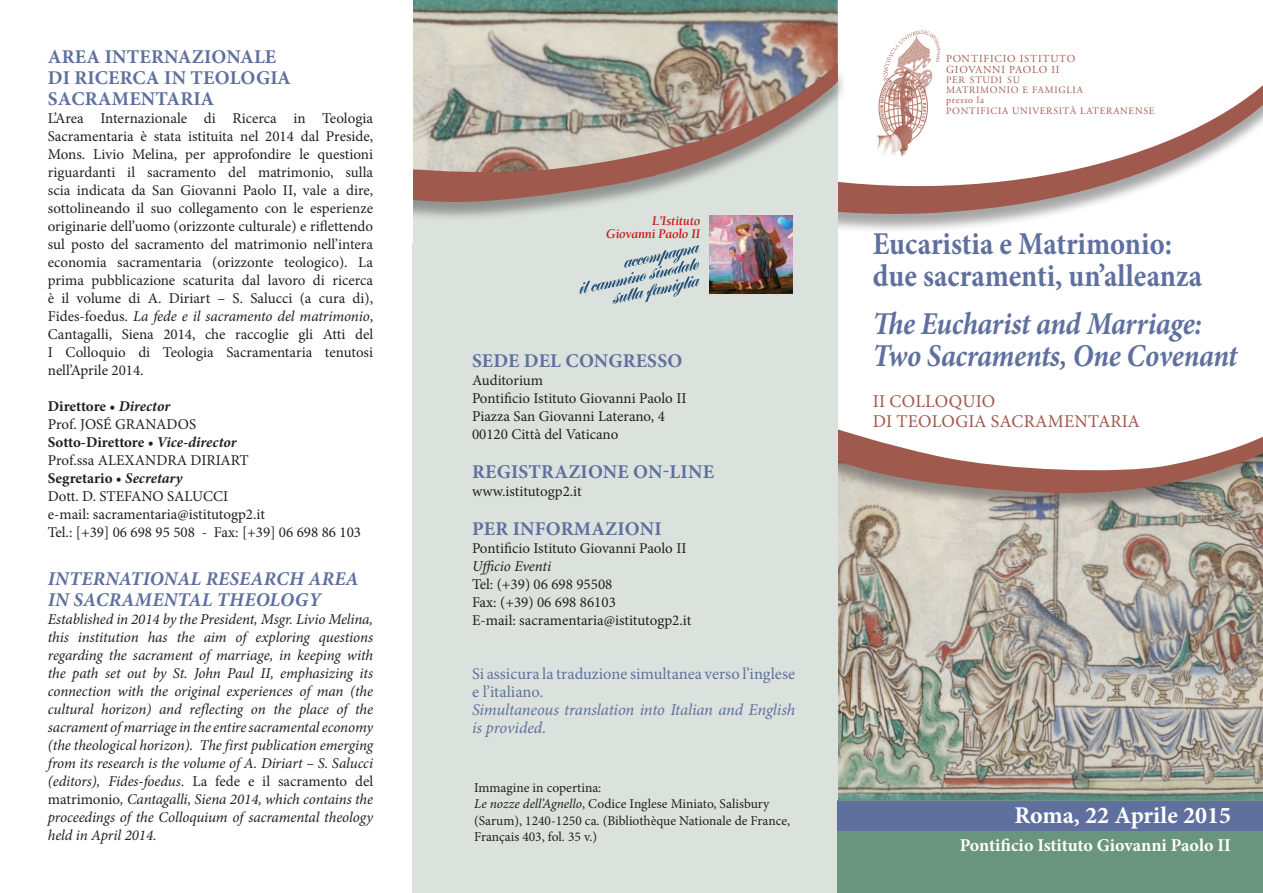
<style>
.page{position:relative;width:1263px;height:893px;background:#fff}
.page>*{position:absolute;margin:0;border:0;box-sizing:border-box;transform-origin:0 0}
.t1{font:italic 700 31.8px/31.8px "Minion Pro";letter-spacing:-.015em;color:#5f709f;scale:.9 1}
.t2{font:700 31.8px/31.8px "Minion Pro";color:#5f709f;scale:.9 1}
.t3{font:700 24px "Minion Pro";color:#fff}
.t4{font:700 19.5px/21px "Minion Pro";letter-spacing:.01em;color:#5f709f}
.t5{font:italic 700 19.5px/21px "Minion Pro";letter-spacing:.01em;color:#5f709f}
.t6{font:18px/19.5px "Minion Pro";letter-spacing:.015em;color:#a0594d}
.t7{font:700 18px "Minion Pro";letter-spacing:-.02em;color:#fff}
.t8{font:16.5px/18px "Minion Pro";color:#5f709f}
.t9{font:italic 16.5px/18px "Minion Pro";letter-spacing:-.01em;color:#5f709f}
.t10{font:15px/18px "Minion Pro";color:#231f20}
.t11{font:italic 15px/18px "Minion Pro";letter-spacing:-.005em;color:#231f20;text-align:justify}
.t12{font:13.5px/16.2px "Minion Pro";color:#231f20}
.t13{font:italic 700 13.5px/12.9px "Berkeley LT";letter-spacing:-.015em;color:#cd151d;text-align:right}
.t14{font:10.65px/10.6px "Adobe Garamond";letter-spacing:.075em;color:#a1594d}
.t15{font:9.75px/10.2px "Adobe Garamond";letter-spacing:.075em;color:#a1594d}
.s1{font-style:italic}
.s2{font-weight:700}
.s3{font-weight:700;font-style:italic}
.s4{font-style:normal}
</style>
<div class="page">
<img style="left:838px;top:513px;width:425px;height:288px">
<div style="left:412px;top:0;width:426px;height:893px;background:#dbe2dd"></div>
<img style="left:412px;top:0;width:426px;height:63px">
<div style="left:838px;top:59px;width:425px;height:175px;background:#231f20;opacity:.4"></div>
<svg style="left:838px;top:59px;width:425px;height:163px"></svg>
<img style="left:876px;top:30px;width:66px;height:125px">
<div style="left:838px;top:427px;width:425px;height:86px;background:#231f20;opacity:.4"></div>
<svg style="left:838px;top:427px;width:425px;height:74px"></svg>
<div style="left:392px;top:66px;width:455px;height:156px;background:#231f20;opacity:.4"></div>
<svg style="left:412px;top:63px;width:426px;height:144px"></svg>
<div style="left:838px;top:801px;width:425px;height:92px;background:#69947e"></div>
<div style="left:838px;top:801px;width:425px;height:30px;background:#5f709f"></div>
<div style="left:391px;top:0;width:21px;height:242px;background:#fff"></div>
<img style="left:709px;top:215px;width:84px;height:78px">
<svg style="left:579px;top:245px;width:120px;height:59px"></svg>
<h3 class="t4" style="left:48px;top:46px;width:245px">AREA INTERNAZIONALE<br>DI RICERCA IN TEOLOGIA<br>SACRAMENTARIA</h3>
<p class="t10" style="left:48px;top:109px;width:327px;text-align:justify">L’Area Internazionale di Ricerca in Teologia Sacramentaria è stata istituita nel 2014 dal Preside, Mons. Livio Melina, per approfondire le questioni riguardanti il sacramento del matrimonio, sulla scia indicata da San Giovanni Paolo II, vale a dire, sottolineando il suo collegamento con le esperienze originarie dell’uomo (orizzonte culturale) e riflettendo sul posto del sacramento del matrimonio nell’intera economia sacramentaria (orizzonte teologico). La prima pubblicazione scaturita dal lavoro di ricerca è il volume di A. Diriart – S. Salucci (a cura di), Fides-foedus. <span class="s1">La fede e il sacramento del matrimonio</span>, Cantagalli, Siena 2014, che raccoglie gli Atti del I Colloquio di Teologia Sacramentaria tenutosi nell’Aprile 2014.</p>
<p class="t10" style="left:48px;top:397px;width:124px"><span class="s2">Direttore •</span> <span class="s3">Director<br></span>Prof. JOSÉ GRANADO</p>
<p class="t10" style="left:48px;top:415px;width:190px;text-indent:141px">S<br><span class="s2">Sotto-Direttore •</span> <span class="s3">Vice-director<br></span>Prof.ssa ALEXANDRA</p>
<p class="t10" style="left:190px;top:451px;width:60px">DIRIART</p>
<p class="t10" style="left:48px;top:469px;width:136px"><span class="s2">Segretario •</span> <span class="s3">Secretary<br></span>Dott. D. STEFANO</p>
<p class="t10" style="left:48px;top:487px;width:315px;text-indent:155px">CCI<br>e-mail: sacramentaria@istitutogp2.it<br>Tel.: [+39] 06 698 95 508 - Fax: [+39] 06 698 86 103</p>
<h3 class="t5" style="left:48px;top:568px;width:312px">INTERNATIONAL RESEARCH AREA<br>IN SACRAMENTAL THEOLOGY</h3>
<p class="t11" style="left:48px;top:610px;width:327px">Established in 2014 by the President, Msgr. Livio Melina, this institution has the aim of exploring questions regarding the sacrament of marriage, in keeping with the path set out by St. John Paul II, emphasizing its connection with the original experiences of man (the cultural horizon) and reflecting on the place of the sacrament of marriage in the entire sacramental economy (the theological horizon). The first publication emerging from its research is the volume of A. Diriart – S. Salucci (editors), Fides-foedus. <span class="s4">La fede e il sacramento del matrimonio</span>, Cantagalli, Siena 2014, which contains the proceedings of the Colloquium of sacramental theology held in April 2014.</p>
<p class="t10" style="left:167px;top:487px;width:18px">SALU</p>
<p class="t13" style="left:606px;top:214px;width:96px">L’Istituto<br>Giovanni Paolo II</p>
<h3 class="t4" style="left:472px;top:350px;width:24px">Sede</h3>
<h3 class="t4" style="left:524px;top:350px;width:14px">del</h3>
<h3 class="t4" style="left:565px;top:350px;width:14px">congresso</h3>
<p class="t10" style="left:472px;top:371px;width:216px">Auditorium<br>Pontificio Istituto Giovanni Paolo II<br>Piazza San Giovanni Laterano, 4<br>00120 Città del Vaticano</p>
<h3 class="t4" style="left:472px;top:461px;width:26px">Registrazione</h3>
<h3 class="t4" style="left:633px;top:461px;width:49px">on-line</h3>
<p class="t10" style="left:472px;top:482px;width:111px">www.istitutogp2.it</p>
<h3 class="t4" style="left:472px;top:518px;width:88px">Per informazioni</h3>
<p class="t10" style="left:472px;top:539px;width:216px">Pontificio Istituto Giovanni Paolo II</p>
<p class="t11" style="left:472px;top:557px;width:81px">Ufficio Eventi</p>
<p class="t10" style="left:472px;top:575px;width:221px">Tel: (+39) 06 698 95508<br>Fax: (+39) 06 698 86103<br>E-mail: sacramentaria@istitutogp2.it</p>
<p class="t8" style="left:472px;top:665px;width:325px">Si assicura la traduzione simultanea verso l’inglese e l’italiano.</p>
<p class="t9" style="left:472px;top:701px;width:325px">Simultaneous translation into Italian and English is provided<span class="s4">.</span></p>
<p class="t12" style="left:474px;top:780px;width:317px">Immagine in copertina:<br><span class="s1">Le nozze dell’Agnello</span>, Codice Inglese Miniato, Salisbury (Sarum), 1240-1250 ca. (Bibliothèque Nationale de France, Français 403, fol. 35 v.)</p>
<p class="t14" style="left:946px;top:54px;width:131px">PONTIFICIO ISTITUTO<br>GIOVANNI PAOLO II</p>
<p class="t15" style="left:946px;top:75px;width:210px">PER STUDI SU<br>MATRIMONIO E FAMIGLIA<br>presso la<br>PONTIFICIA UNIVERSITÀ LATERANENSE</p>
<h1 class="t2" style="left:873px;top:228px;width:367px">Eucaristia e Matrimonio: due sacramenti, un’alleanza</h1>
<h1 class="t1" style="left:873px;top:307px;width:407px">The Eucharist and Marriage:<br>Two Sacraments, One Covenant</h1>
<p class="t6" style="left:873px;top:392px;width:269px">II Colloquio<br>di Teologia Sacramentaria</p>
<h2 class="t3" style="left:1014px;top:798px;width:218px">Roma, 22 Aprile 2015</h2>
<p class="t7" style="left:960px;top:833px;width:273px">Pontificio Istituto Giovanni Paolo II</p>
</div>
